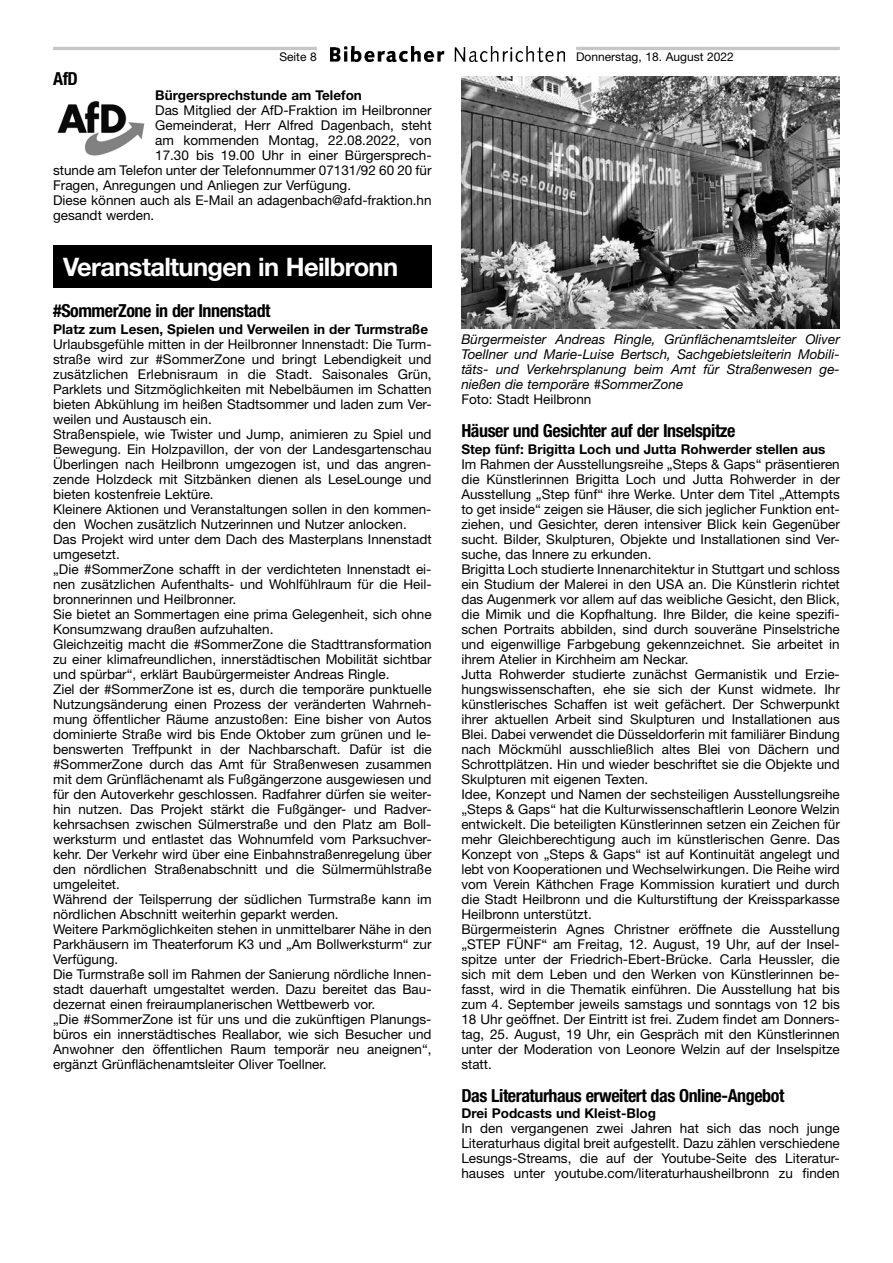
<style>
.page{position:relative;width:893px;height:1263px;background:#fff}
.page>*{position:absolute;margin:0;border:0;box-sizing:border-box;transform-origin:0 0}
.t1{font:700 25.5px "Helvetica Neue LT Std";letter-spacing:-.025em;color:#fff}
.t2{font:700 condensed 18px "Helvetica Neue LT Std";letter-spacing:-.025em;color:#000}
.t3{font:13.5px/15px "Helvetica Neue LT Std";color:#000}
.t4{font:italic 13.5px/15px "Helvetica Neue LT Std";color:#000;text-align:justify}
.t5{font:700 13.5px "Helvetica Neue LT Std";color:#000}
.t6{font:12px "Helvetica Neue LT Std";color:#000}
</style>
<div class="page">
<img style="left:330px;top:47px;width:234px;height:15px">
<hr style="left:53px;top:47px;width:264px;height:3px;background:#c5c6c6">
<hr style="left:576px;top:47px;width:264px;height:3px;background:#c5c6c6">
<img style="left:57px;top:100px;width:87px;height:56px">
<div style="left:53px;top:246px;width:379px;height:42px;background:#000"></div>
<img style="left:461px;top:76px;width:379px;height:253px">
<h2 class="t2" style="left:53px;top:68px;width:26px">AfD</h2>
<p class="t6" style="left:279px;top:49px;width:39px">Seite 8</p>
<p class="t6" style="left:576px;top:49px;width:159px">Donnerstag, 18. August 2022</p>
<p class="t5" style="left:155px;top:87px;width:208px">Bürgersprechstunde am Telefon</p>
<p class="t3" style="left:155px;top:103px;width:278px">Das Mitglied der AfD-Fraktion im Heilbronner</p>
<p class="t3" style="left:155px;top:118px;width:278px">Gemeinderat, Herr Alfred Dagenbach, steht</p>
<p class="t3" style="left:155px;top:133px;width:278px">am kommenden Montag, 22.08.2022, von</p>
<p class="t3" style="left:155px;top:148px;width:278px">17.30 bis 19.00 Uhr in einer Bürgersprech-</p>
<p class="t3" style="left:53px;top:163px;width:380px">stunde am Telefon unter der Telefonnummer 07131/92 60 20 für</p>
<p class="t3" style="left:53px;top:178px;width:299px">Fragen, Anregungen und Anliegen zur Verfügung.</p>
<p class="t3" style="left:53px;top:193px;width:380px">Diese können auch als E-Mail an adagenbach@afd-fraktion.hn</p>
<p class="t3" style="left:53px;top:208px;width:103px">gesandt werden.</p>
<h1 class="t1" style="left:63px;top:251px;width:337px">Veranstaltungen in Heilbronn</h1>
<h2 class="t2" style="left:53px;top:300px;width:219px">#SommerZone in der Innenstadt</h2>
<p class="t5" style="left:53px;top:321px;width:376px">Platz zum Lesen, Spielen und Verweilen in der Turmstraße</p>
<p class="t3" style="left:53px;top:336px;width:380px">Urlaubsgefühle mitten in der Heilbronner Innenstadt: Die Turm&shy;straße wird zur #SommerZone und bringt Lebendigkeit und zusätzlichen Erlebnisraum in die Stadt. Saisonales Grün, Parklets und Sitzmöglichkeiten mit Nebelbäumen im Schatten bieten Abkühlung im heißen Stadtsommer und laden zum Ver&shy;weilen und Austausch ein.<br>Straßenspiele, wie Twister und Jump, animieren zu Spiel und Bewegung. Ein Holzpavillon, der von der Landesgartenschau Überlingen nach Heilbronn umgezogen ist, und das angren&shy;zende Holzdeck mit Sitzbänken dienen als LeseLounge und bieten kostenfreie Lektüre.<br>Kleinere Aktionen und Veranstaltungen sollen in den kommen&shy;den Wochen zusätzlich Nutzerinnen und Nutzer anlocken.<br>Das Projekt wird unter dem Dach des Masterplans Innenstadt umgesetzt.<br>„Die #SommerZone schafft in der verdichteten Innenstadt ei&shy;nen zusätzlichen Aufenthalts- und Wohlfühlraum für die Heil&shy;bronnerinnen und Heilbronner.<br>Sie bietet an Sommertagen eine prima Gelegenheit, sich ohne Konsumzwang draußen aufzuhalten.<br>Gleichzeitig macht die #SommerZone die Stadttransformation zu einer klimafreundlichen, innerstädtischen Mobilität sichtbar und spürbar“, erklärt Baubürgermeister Andreas Ringle.<br>Ziel der #SommerZone ist es, durch die temporäre punktuelle Nutzungsänderung einen Prozess der veränderten Wahrneh&shy;mung öffentlicher Räume anzustoßen: Eine bisher von Autos dominierte Straße wird bis Ende Oktober zum grünen und le&shy;benswerten Treffpunkt in der Nachbarschaft. Dafür ist die #SommerZone durch das Amt für Straßenwesen zusammen mit dem Grünflächenamt als Fußgängerzone ausgewiesen und für den Autoverkehr geschlossen. Radfahrer dürfen sie weiter&shy;hin nutzen. Das Projekt stärkt die Fußgänger- und Radver&shy;kehrsachsen zwischen Sülmerstraße und den Platz am Boll&shy;werksturm und entlastet das Wohnumfeld vom Parksuchver&shy;kehr. Der Verkehr wird über eine Einbahnstraßenregelung über den nördlichen Straßenabschnitt und die Sülmermühlstraße umgeleitet.<br>Während der Teilsperrung der südlichen Turmstraße kann im nördlichen Abschnitt weiterhin geparkt werden.<br>Weitere Parkmöglichkeiten stehen in unmittelbarer Nähe in den Parkhäusern im Theaterforum K3 und „Am Bollwerksturm“ zur Verfügung.<br>Die Turmstraße soll im Rahmen der Sanierung nördliche Innen&shy;stadt dauerhaft umgestaltet werden. Dazu bereitet das Bau&shy;dezernat einen freiraumplanerischen Wettbewerb vor.<br>„Die #SommerZone ist für uns und die zukünftigen Planungs&shy;büros ein innerstädtisches Reallabor, wie sich Besucher und Anwohner den öffentlichen Raum temporär neu aneignen“, ergänzt Grünflächenamtsleiter Oliver Toellner.</p>
<p class="t4" style="left:461px;top:332px;width:380px">Bürgermeister Andreas Ringle, Grünflächenamtsleiter Oliver Toellner und Marie-Luise Bertsch, Sachgebietsleiterin Mobili&shy;täts- und Verkehrsplanung beim Amt für Straßenwesen ge&shy;nießen die temporäre #SommerZone</p>
<p class="t3" style="left:461px;top:392px;width:132px">Foto: Stadt Heilbronn</p>
<h2 class="t2" style="left:461px;top:420px;width:276px">Häuser und Gesichter auf der Inselspitze</h2>
<p class="t5" style="left:461px;top:441px;width:366px">Step fünf: Brigitta Loch und Jutta Rohwerder stellen aus</p>
<p class="t3" style="left:461px;top:456px;width:380px">Im Rahmen der Ausstellungsreihe „Steps &amp; Gaps“ präsentieren die Künstlerinnen Brigitta Loch und Jutta Rohwerder in der Ausstellung „Step fünf“ ihre Werke. Unter dem Titel „Attempts to get inside“ zeigen sie Häuser, die sich jeglicher Funktion ent&shy;ziehen, und Gesichter, deren intensiver Blick kein Gegenüber sucht. Bilder, Skulpturen, Objekte und Installationen sind Ver&shy;suche, das Innere zu erkunden.<br>Brigitta Loch studierte Innenarchitektur in Stuttgart und schloss ein Studium der Malerei in den USA an. Die Künstlerin richtet das Augenmerk vor allem auf das weibliche Gesicht, den Blick, die Mimik und die Kopfhaltung. Ihre Bilder, die keine spezifi&shy;schen Portraits abbilden, sind durch souveräne Pinselstriche und eigenwillige Farbgebung gekennzeichnet. Sie arbeitet in ihrem Atelier in Kirchheim am Neckar.<br>Jutta Rohwerder studierte zunächst Germanistik und Erzie&shy;hungswissenschaften, ehe sie sich der Kunst widmete. Ihr künstlerisches Schaffen ist weit gefächert. Der Schwerpunkt ihrer aktuellen Arbeit sind Skulpturen und Installationen aus Blei. Dabei verwendet die Düsseldorferin mit familiärer Bindung nach Möckmühl ausschließlich altes Blei von Dächern und Schrottplätzen. Hin und wieder beschriftet sie die Objekte und Skulpturen mit eigenen Texten.<br>Idee, Konzept und Namen der sechsteiligen Ausstellungsreihe „Steps &amp; Gaps“ hat die Kulturwissenschaftlerin Leonore Welzin entwickelt. Die beteiligten Künstlerinnen setzen ein Zeichen für mehr Gleichberechtigung auch im künstlerischen Genre. Das Konzept von „Steps &amp; Gaps“ ist auf Kontinuität angelegt und lebt von Kooperationen und Wechselwirkungen. Die Reihe wird vom Verein Käthchen Frage Kommission kuratiert und durch die Stadt Heilbronn und die Kulturstiftung der Kreissparkasse Heilbronn unterstützt.<br>Bürgermeisterin Agnes Christner eröffnete die Ausstellung „STEP FÜNF“ am Freitag, 12. August, 19 Uhr, auf der Insel&shy;spitze unter der Friedrich-Ebert-Brücke. Carla Heussler, die sich mit dem Leben und den Werken von Künstlerinnen be&shy;fasst, wird in die Thematik einführen. Die Ausstellung hat bis zum 4. September jeweils samstags und sonntags von 12 bis 18 Uhr geöffnet. Der Eintritt ist frei. Zudem findet am Donners&shy;tag, 25. August, 19 Uhr, ein Gespräch mit den Künstlerinnen unter der Moderation von Leonore Welzin auf der Inselspitze statt.</p>
<h2 class="t2" style="left:461px;top:1084px;width:324px">Das Literaturhaus erweitert das Online-Angebot</h2>
<p class="t5" style="left:461px;top:1105px;width:196px">Drei Podcasts und Kleist-Blog</p>
<p class="t3" style="left:461px;top:1121px;width:380px;text-align:justify">In den vergangenen zwei Jahren hat sich das noch junge Literaturhaus digital breit aufgestellt. Dazu zählen verschiedene Lesungs-Streams, die auf der Youtube-Seite des Literatur&shy;hauses unter youtube.com/literaturhausheilbronn zu finden</p>
</div>
